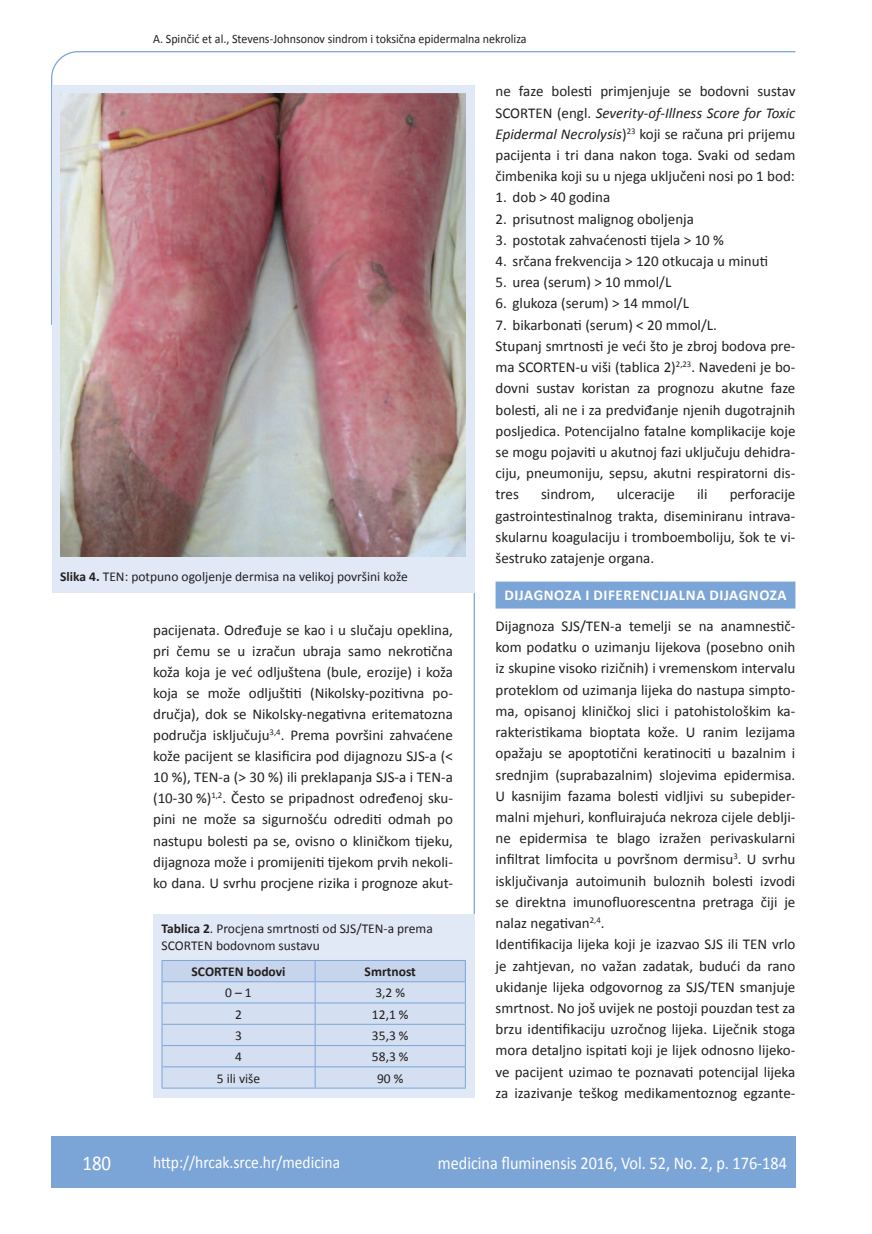
<style>
.page{position:relative;width:872px;height:1234px;background:#fff}
.page>*{position:absolute;margin:0;border:0;box-sizing:border-box;transform-origin:0 0}
.t1{font:21px "Calibri";color:#fff;scale:.9 1}
.t2{font:18px "Calibri";color:#fff;scale:.9 1}
.t3{font:17.25px "Calibri";color:#fff;scale:.9 1}
.t4{font:15px/21.1px "Calibri";color:#231f20;text-align:justify}
.t5{font:700 15px "Calibri";letter-spacing:.04em;color:#fff}
.t6{font:13.5px/16.5px "Calibri";color:#231f20}
.t7{font:700 13.5px "Calibri";color:#231f20}
.t8{font:12.75px "Calibri";color:#231f20;scale:.94 1}
.s1{font-weight:700}
.s2{font-style:italic}
</style>
<div class="page">
<svg style="left:51px;top:51px;width:745px;height:275px"></svg>
<hr style="left:473px;top:592px;width:2px;height:322px;background:#7ca5d7">
<div style="left:51px;top:1135px;width:744px;height:51px;background:#7ca5d7"></div>
<div style="left:495px;top:581px;width:300px;height:27px;background:#7ca5d7"></div>
<div style="left:52px;top:85px;width:422px;height:507px;background:#e1e9f6"></div>
<img style="left:60px;top:94px;width:406px;height:462px">
<div style="left:153px;top:914px;width:321px;height:183px;background:#e1e9f6"></div>
<hr style="left:162px;top:959px;width:153px;height:1px;background:#7ca5d7">
<hr style="left:315px;top:959px;width:151px;height:1px;background:#7ca5d7">
<svg style="left:162px;top:960px;width:304px;height:127px"></svg>
<hr style="left:162px;top:1087px;width:153px;height:1px;background:#7ca5d7">
<hr style="left:315px;top:1087px;width:151px;height:1px;background:#7ca5d7">
<p class="t8" style="left:153px;top:30px;width:399px">A. Spinčić et al., Stevens-Johnsonov sindrom i toksična epidermalna nekroliza</p>
<p class="t6" style="left:60px;top:567px;width:349px"><span class="s1">Slika 4.</span> TEN: potpuno ogoljenje dermisa na velikoj površini kože</p>
<p class="t4" style="left:153px;top:619px;width:301px">pacijenata. Određuje se kao i u slučaju opeklina, pri čemu se u izračun ubraja samo nekrotična koža koja je već odljuštena (bule, erozije) i koža koja se može odljuštiti (Nikolsky-pozitivna po&shy;dručja), dok se Nikolsky-negativna eritematozna područja isključuju<sup>3,4</sup>. Prema površini zahvaćene kože pacijent se klasificira pod dijagnozu SJS-a (&lt; 10 %), TEN-a (&gt; 30 %) ili preklapanja SJS-a i TEN-a (10-30 %)<sup>1,2</sup>. Često se pripadnost određenoj sku&shy;pini ne može sa sigurnošću odrediti odmah po nastupu bolesti pa se, ovisno o kliničkom tijeku, dijagnoza može i promijeniti tijekom prvih nekoli&shy;ko dana. U svrhu procjene rizika i prognoze akut-</p>
<p class="t6" style="left:162px;top:919px;width:273px"><span class="s1">Tablica 2</span>. Procjena smrtnosti od SJS/TEN-a prema<br>SCORTEN bodovnom sustavu</p>
<p class="t7" style="left:192px;top:963px;width:95px">SCORTEN bodovi</p>
<p class="t7" style="left:364px;top:963px;width:53px">Smrtnost</p>
<p class="t6" style="left:225px;top:983px;width:28px">0 – 1</p>
<p class="t6" style="left:375px;top:983px;width:31px">3,2 %</p>
<p class="t6" style="left:235px;top:1005px;width:8px">2</p>
<p class="t6" style="left:372px;top:1005px;width:38px">12,1 %</p>
<p class="t6" style="left:235px;top:1026px;width:8px">3</p>
<p class="t6" style="left:372px;top:1026px;width:38px">35,3 %</p>
<p class="t6" style="left:235px;top:1047px;width:8px">4</p>
<p class="t6" style="left:372px;top:1047px;width:38px">58,3 %</p>
<p class="t6" style="left:217px;top:1068px;width:45px">5 ili više</p>
<p class="t6" style="left:377px;top:1068px;width:28px">90 %</p>
<p class="t4" style="left:495px;top:80px;width:301px">ne faze bolesti primjenjuje se bodovni sustav SCORTEN (engl. <span class="s2">Severity-of-Illness Score for Toxic Epidermal Necrolysis</span>)<sup>23</sup> koji se računa pri prijemu pacijenta i tri dana nakon toga. Svaki od sedam čimbenika koji su u njega uključeni nosi po 1 bod:</p>
<p class="t4" style="left:495px;top:186px;width:116px">1. dob &gt; 40 godina</p>
<p class="t4" style="left:495px;top:207px;width:200px">2. prisutnost malignog oboljenja</p>
<p class="t4" style="left:495px;top:228px;width:230px">3. postotak zahvaćenosti tijela &gt; 10 %</p>
<p class="t4" style="left:495px;top:250px;width:274px">4. srčana frekvencija &gt; 120 otkucaja u minuti</p>
<p class="t4" style="left:495px;top:271px;width:177px">5. urea (serum) &gt; 10 mmol/L</p>
<p class="t4" style="left:495px;top:292px;width:195px">6. glukoza (serum) &gt; 14 mmol/L</p>
<p class="t4" style="left:495px;top:313px;width:301px;text-align:left">7. bikarbonati (serum) &lt; 20 mmol/L.<br>Stupanj smrtnosti je veći što je zbroj bodova pre&shy;ma SCORTEN-u viši (tablica 2)<sup>2,23</sup>. Navedeni je bo&shy;dovni sustav koristan za prognozu akutne faze bolesti, ali ne i za predviđanje njenih dugotrajnih posljedica. Potencijalno fatalne komplikacije koje se mogu pojaviti u akutnoj fazi uključuju dehidra&shy;ciju, pneumoniju, sepsu, akutni respiratorni dis&shy;tres</p>
<p class="t4" style="left:495px;top:483px;width:301px;text-indent:234px">perforacije gastrointestinalnog trakta, diseminiranu intrava&shy;skularnu koagulaciju i tromboemboliju, šok te vi&shy;šestruko zatajenje organa.</p>
<p class="t5" style="left:504px;top:586px;width:284px">DIJAGNOZA I DIFERENCIJALNA DIJAGNOZA</p>
<p class="t4" style="left:495px;top:614px;width:301px;text-align:left">Dijagnoza SJS/TEN-a temelji se na anamnestič&shy;kom podatku o uzimanju lijekova (posebno onih iz skupine visoko rizičnih) i vremenskom intervalu proteklom od uzimanja lijeka do nastupa simpto&shy;ma, opisanoj kliničkoj slici i patohistološkim ka&shy;rakteristikama bioptata kože. U ranim lezijama opažaju se apoptotični keratinociti u bazalnim i srednjim (suprabazalnim) slojevima epidermisa.<br>U kasnijim fazama bolesti vidljivi su subepider&shy;malni mjehuri, konfluirajuća nekroza cijele deblji&shy;ne epidermisa te blago izražen perivaskularni infiltrat limfocita u površnom dermisu<sup>3</sup>. U svrhu isključivanja autoimunih buloznih bolesti izvodi se direktna imunofluorescentna pretraga čiji je nalaz negativan<sup>2,4</sup>.<br>Identifikacija lijeka koji je izazvao SJS ili TEN vrlo je zahtjevan, no važan zadatak, budući da rano ukidanje lijeka odgovornog za SJS/TEN smanjuje smrtnost. No još uvijek ne postoji pouzdan test za brzu identifikaciju uzročnog lijeka. Liječnik stoga mora detaljno ispitati koji je lijek odnosno lijeko&shy;ve pacijent uzimao te poznavati potencijal lijeka za izazivanje teškog medikamentoznog egzante-</p>
<p class="t4" style="left:541px;top:483px;width:55px">sindrom,</p>
<p class="t4" style="left:617px;top:483px;width:60px">ulceracije</p>
<p class="t4" style="left:697px;top:483px;width:12px">ili</p>
<h1 class="t1" style="left:82px;top:1149px;width:33px">180</h1>
<p class="t3" style="left:153px;top:1150px;width:209px">http://hrcak.srce.hr/medicina</p>
<p class="t2" style="left:438px;top:1151px;width:389px">medicina fluminensis 2016, Vol. 52, No. 2, p. 176-184</p>
</div>
